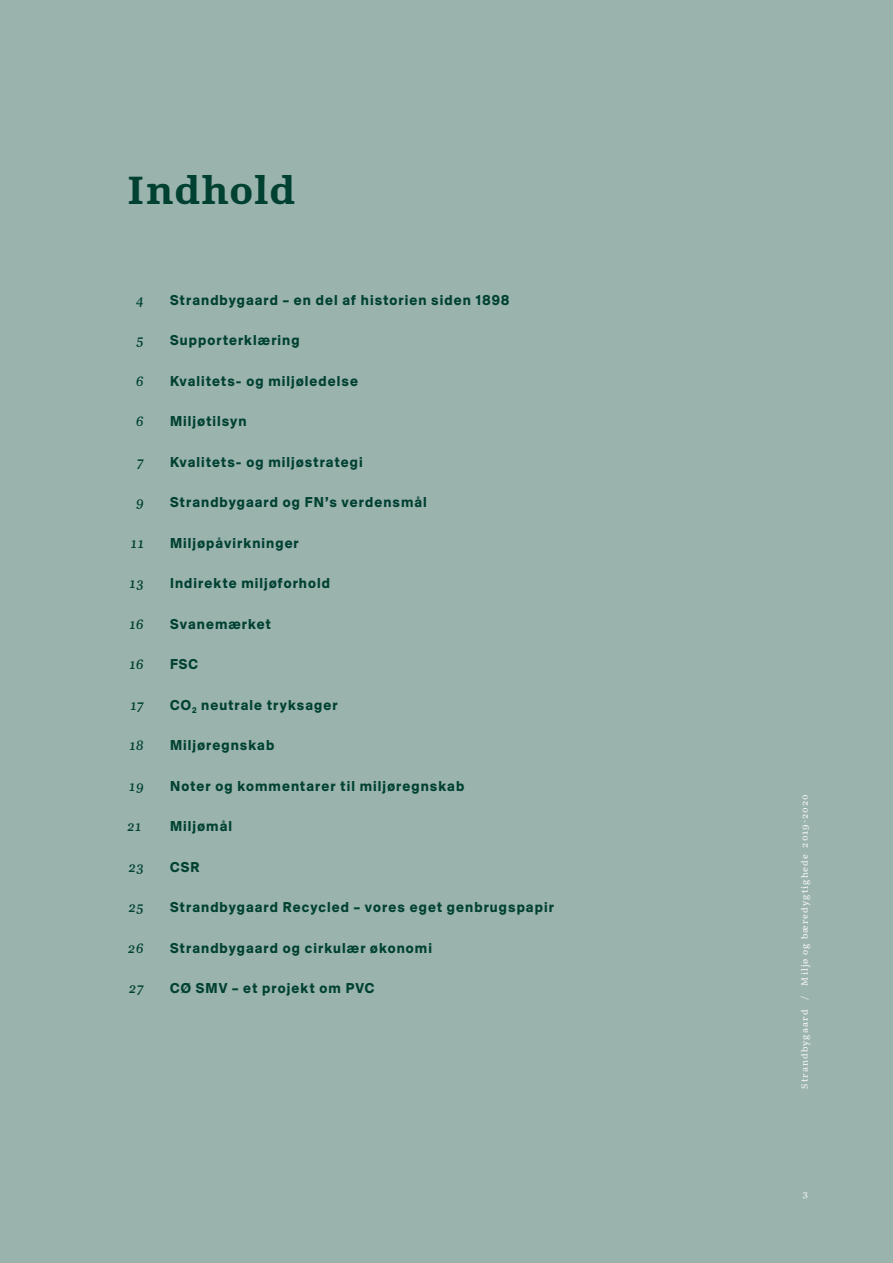
<style>
.page{position:relative;width:893px;height:1263px;background:#9ab3ad}
.page>*{position:absolute;margin:0;border:0;box-sizing:border-box;transform-origin:0 0}
.t1{font:700 39px "Kunstuff";letter-spacing:.045em;color:#004132}
.t2{font:700 15px "Suisse BP Intl";letter-spacing:.08em;color:#004132;scale:.92 1}
.t3{font:italic 13.5px "Kunstuff";letter-spacing:.1em;color:#004132;scale:.92 1}
.t4{font:9px "Kunstuff";letter-spacing:.115em;color:#eff1f1}
</style>
<div class="page">
<h1 class="t1" style="left:128px;top:166px;width:169px">Indhold</h1>
<p class="t3" style="left:137px;top:292px;width:9px">4</p>
<p class="t2" style="left:170px;top:291px;width:371px">Strandbygaard – en del af historien siden 1898</p>
<p class="t3" style="left:137px;top:332px;width:9px">5</p>
<p class="t2" style="left:170px;top:331px;width:142px">Supporterklæring</p>
<p class="t3" style="left:136px;top:373px;width:9px">6</p>
<p class="t2" style="left:170px;top:372px;width:206px">Kvalitets- og miljøledelse</p>
<p class="t3" style="left:136px;top:413px;width:9px">6</p>
<p class="t2" style="left:170px;top:412px;width:85px">Miljøtilsyn</p>
<p class="t3" style="left:137px;top:454px;width:8px">7</p>
<p class="t2" style="left:170px;top:453px;width:211px">Kvalitets- og miljøstrategi</p>
<p class="t3" style="left:136px;top:494px;width:9px">9</p>
<p class="t2" style="left:170px;top:493px;width:281px">Strandbygaard og FN’s verdensmål</p>
<p class="t3" style="left:131px;top:535px;width:15px">11</p>
<p class="t2" style="left:170px;top:534px;width:141px">Miljøpåvirkninger</p>
<p class="t3" style="left:130px;top:575px;width:17px">13</p>
<p class="t2" style="left:170px;top:574px;width:175px">Indirekte miljøforhold</p>
<p class="t3" style="left:130px;top:616px;width:17px">16</p>
<p class="t2" style="left:170px;top:615px;width:111px">Svanemærket</p>
<p class="t3" style="left:130px;top:656px;width:17px">16</p>
<p class="t2" style="left:170px;top:655px;width:32px">FSC</p>
<p class="t3" style="left:131px;top:697px;width:15px">17</p>
<p class="t2" style="left:170px;top:696px;width:183px">CO<sub>2</sub> neutrale tryksager</p>
<p class="t3" style="left:130px;top:737px;width:17px">18</p>
<p class="t2" style="left:170px;top:736px;width:115px">Miljøregnskab</p>
<p class="t3" style="left:130px;top:778px;width:17px">19</p>
<p class="t2" style="left:170px;top:777px;width:321px">Noter og kommentarer til miljøregnskab</p>
<p class="t3" style="left:128px;top:818px;width:16px">21</p>
<p class="t2" style="left:170px;top:817px;width:69px">Miljømål</p>
<p class="t3" style="left:129px;top:859px;width:18px">23</p>
<p class="t2" style="left:170px;top:858px;width:34px">CSR</p>
<p class="t3" style="left:129px;top:899px;width:18px">25</p>
<p class="t2" style="left:170px;top:898px;width:419px">Strandbygaard Recycled – vores eget genbrugspapir</p>
<p class="t3" style="left:128px;top:940px;width:18px">26</p>
<p class="t2" style="left:170px;top:939px;width:286px">Strandbygaard og cirkulær økonomi</p>
<p class="t3" style="left:129px;top:980px;width:17px">27</p>
<p class="t2" style="left:170px;top:979px;width:224px">CØ SMV – et projekt om PVC</p>
<p class="t4" style="left:799px;top:1089px;width:296px;rotate:-90deg">Strandbygaard / Miljø og bæredygtighede 2019-2020</p>
<p class="t4" style="left:803px;top:1189px;width:7px">3</p>
</div>
